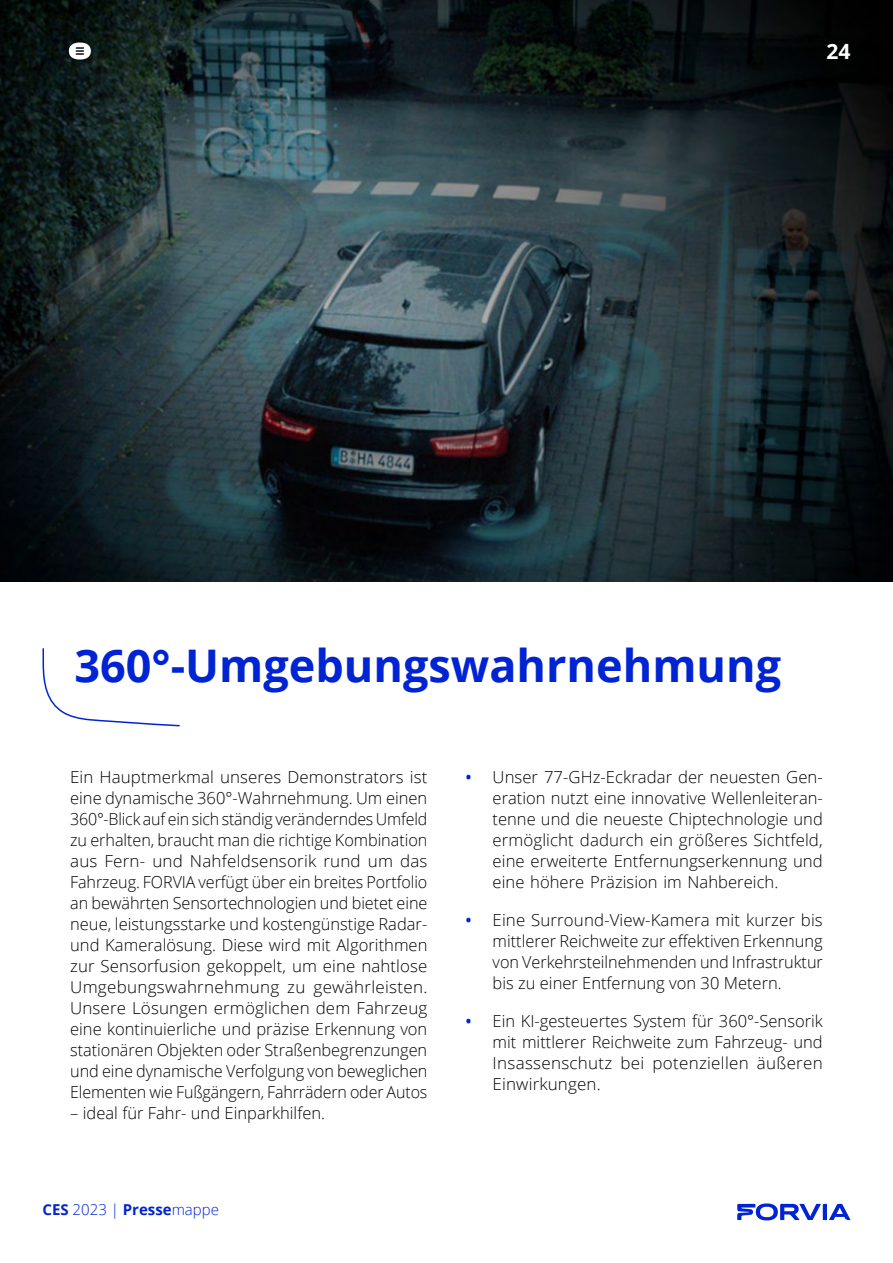
<style>
.page{position:relative;width:893px;height:1263px;background:#fff}
.page>*{position:absolute;margin:0;border:0;box-sizing:border-box;transform-origin:0 0}
.t1{font:700 45px "Open Sans";color:#0024d3}
.t2{font:700 21px "Open Sans";color:#fff}
.t3{font:300 16.5px/21px "Open Sans";color:#000;text-align:justify}
.t4{font:300 15px "Open Sans";color:#0024d3}
.s1{font-weight:700}
.s2{font-weight:600;color:#0024d3}
</style>
<div class="page">
<svg style="left:42px;top:648px;width:138px;height:79px"></svg>
<img style="left:0;top:0;width:893px;height:581px">
<svg style="left:737px;top:1203px;width:113px;height:17px"></svg>
<svg style="left:69px;top:43px;width:22px;height:17px"></svg>
<p class="t2" style="left:826px;top:36px;width:25px">24</p>
<h1 class="t1" style="left:74px;top:634px;width:708px">360°-Umgebungswahrnehmung</h1>
<p class="t3" style="left:70px;top:766px;width:359px">Ein Hauptmerkmal unseres Demonstrators ist eine dynamische 360°-Wahrnehmung. Um einen 360°-Blick auf ein sich ständig veränderndes Umfeld zu erhalten, braucht man die richtige Kombination aus Fern- und Nahfeldsensorik rund um das Fahrzeug. FORVIA verfügt über ein breites Portfolio an bewährten Sensortechnologien und bietet eine neue, leistungsstarke und kostengünstige Radar&shy;und Kameralösung. Diese wird mit Algorithmen zur Sensorfusion gekoppelt, um eine nahtlose Umgebungswahrnehmung zu gewährleisten.<br>Unsere Lösungen ermöglichen dem Fahrzeug eine kontinuierliche und präzise Erkennung von stationären Objekten oder Straßenbegrenzungen und eine dynamische Verfolgung von beweglichen Elementen wie Fußgängern, Fahrrädern oder Autos</p>
<p class="t3" style="left:70px;top:1102px;width:256px">– ideal für Fahr- und Einparkhilfen.</p>
<p class="t4" style="left:43px;top:1199px;width:178px"><span class="s1">CES</span> 2023 | <span class="s1">Presse</span>mappe</p>
<p class="t3" style="left:493px;top:766px;width:332px;text-indent:-27px"><span class="s2">•</span> Unser 77-GHz-Eckradar der neuesten Gen&shy;eration nutzt eine innovative Wellenleiteran&shy;tenne und die neueste Chiptechnologie und ermöglicht dadurch ein größeres Sichtfeld, eine erweiterte Entfernungserkennung und eine höhere Präzision im Nahbereich.</p>
<p class="t3" style="left:493px;top:909px;width:332px;text-indent:-27px"><span class="s2">•</span> Eine Surround-View-Kamera mit kurzer bis mittlerer Reichweite zur effektiven Erkennung von Verkehrsteilnehmenden und Infrastruktur bis zu einer Entfernung von 30 Metern.</p>
<p class="t3" style="left:493px;top:1010px;width:332px;text-indent:-27px"><span class="s2">•</span> Ein KI-gesteuertes System für 360°-Sensorik mit mittlerer Reichweite zum Fahrzeug- und Insassenschutz bei potenziellen äußeren Einwirkungen.</p>
</div>
